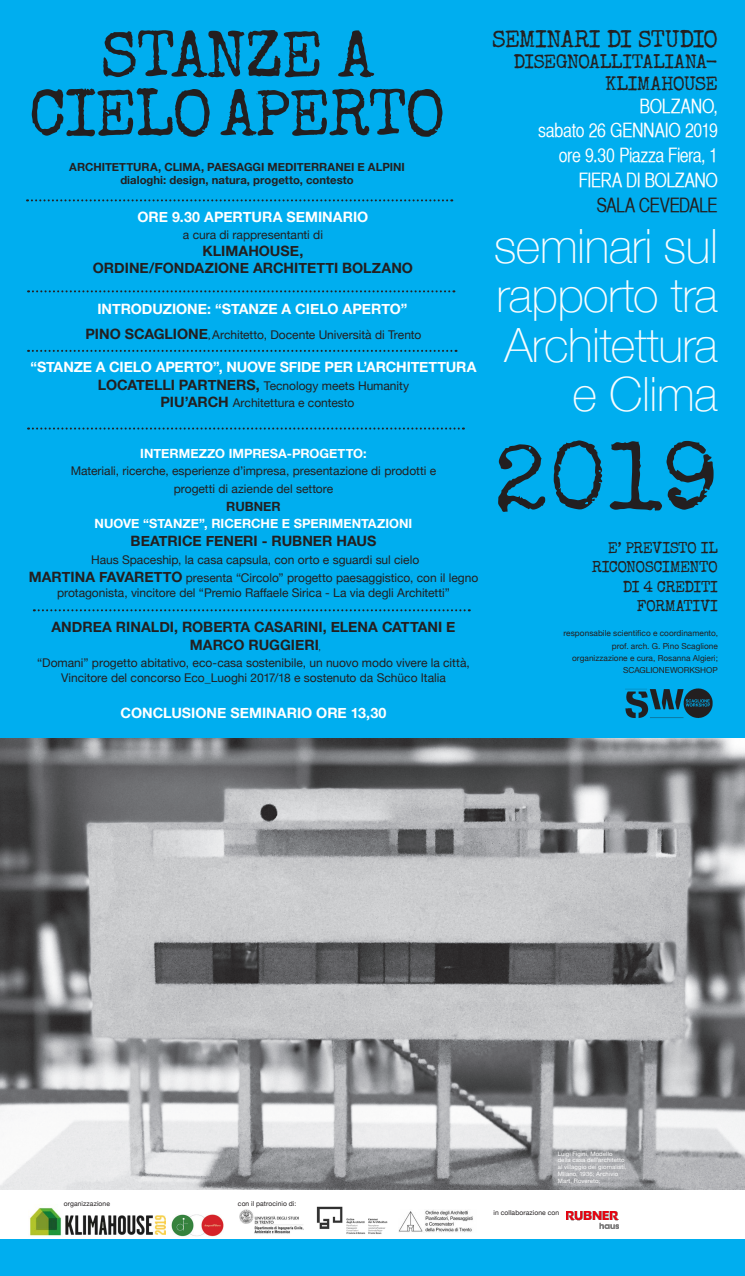
<style>
.page{position:relative;width:745px;height:1276px;background:#fff}
.page>*{position:absolute;margin:0;border:0;box-sizing:border-box;transform-origin:0 0}
.t1{font:95.93px "Special Elite";color:#231f20}
.t2{font:65.25px "Special Elite";letter-spacing:-.03em;color:#231f20}
.t3{font:100 47.25px/49.5px "Helvetica Neue";letter-spacing:-.01em;color:#fff;text-align:right}
.t4{font:24px "Special Elite";letter-spacing:-.04em;color:#231f20}
.t5{font:19.58px "Helvetica CY Plain";letter-spacing:-.035em;color:#fff}
.t6{font:19.58px "Helvetica CY Plain";letter-spacing:-.045em;color:#231f20}
.t7{font:19.5px "Special Elite";letter-spacing:-.03em;color:#231f20}
.t8{font:19.5px "Helvetica CY Plain";letter-spacing:-.02em;color:#fff}
.t9{font:15.75px "Special Elite";letter-spacing:-.025em;color:#231f20}
.t10{font:700 14.25px "Helvetica Neue";letter-spacing:-.005em;color:#fff}
.t11{font:700 14.25px "Helvetica Neue";color:#231f20}
.t12{font:700 12.75px "Helvetica Neue";color:#fff}
.t13{font:700 12.75px "Helvetica Neue";color:#231f20}
.t14{font:12px/15px "Helvetica Neue";letter-spacing:-.005em;color:#231f20;text-align:center}
.t15{font:700 11.25px "Helvetica Neue";letter-spacing:.005em;color:#231f20}
.t16{font:8.25px "Helvetica Neue";letter-spacing:.005em;color:#231f20}
.t17{font:6.75px "Helvetica Neue";letter-spacing:.01em;color:#231f20}
.t18{font:6px/6.8px "Helvetica Neue";letter-spacing:.015em;color:#fff}
.s1{font-size:19.5px}
.s2{font-weight:700;font-size:14.25px}
.s3{font-family:"Minion Pro";font-weight:700;font-size:9px}
.s4{font-family:"Helvetica";font-weight:400;font-size:9px}
</style>
<div class="page">
<div style="left:0;top:0;width:744px;height:744px;background:#00aeef"></div>
<img style="left:0;top:738px;width:744px;height:452px">
<svg style="left:28px;top:290px;width:426px;height:2px"></svg>
<svg style="left:27px;top:199px;width:425px;height:2px"></svg>
<img style="left:239px;top:1209px;width:64px;height:25px">
<svg style="left:28px;top:350px;width:428px;height:2px"></svg>
<svg style="left:28px;top:427px;width:435px;height:2px"></svg>
<div style="left:0;top:1239px;width:744px;height:37px;background:#00aeef"></div>
<svg style="left:34px;top:609px;width:435px;height:2px"></svg>
<img style="left:316px;top:1206px;width:72px;height:28px">
<img style="left:29px;top:1207px;width:33px;height:29px">
<img style="left:65px;top:1215px;width:100px;height:19px">
<img style="left:398px;top:1210px;width:75px;height:22px">
<img style="left:171px;top:1214px;width:52px;height:23px">
<img style="left:625px;top:688px;width:88px;height:30px">
<img style="left:566px;top:1211px;width:52px;height:17px">
<p class="t4" style="left:491px;top:24px;width:227px">SEMINARI DI STUDIO</p>
<p class="t7" style="left:513px;top:50px;width:206px">DISEGNOALLITALIANA-</p>
<p class="t7" style="left:604px;top:71px;width:114px">KLIMAHOUSE</p>
<p class="t2" style="left:100px;top:14px;width:275px">STANZE A</p>
<p class="t2" style="left:29px;top:72px;width:418px">CIELOAPERTO</p>
<p class="t8" style="left:639px;top:95px;width:80px">BOLZANO,</p>
<p class="t8" style="left:538px;top:119px;width:181px">sabato 26 GENNAIO 2019</p>
<p class="t5" style="left:558px;top:144px;width:161px"><span class="s1">ore 9.30 P</span>iazza Fiera, 1</p>
<p class="t5" style="left:578px;top:169px;width:141px">FIERA DI BOLZANO</p>
<p class="t6" style="left:596px;top:194px;width:123px">SALA CEVEDALE</p>
<p class="t15" style="left:69px;top:158px;width:337px">ARCHITETTURA, CLIMA, PAESAGGI MEDITERRANEI E ALPINI</p>
<p class="t15" style="left:120px;top:171px;width:234px">dialoghi: design, natura, progetto, contesto</p>
<p class="t10" style="left:137px;top:206px;width:232px">ORE 9.30 APERTURA SEMINARIO</p>
<p class="t14" style="left:183px;top:228px;width:141px">a cura di rappresentanti di</p>
<p class="t11" style="left:202px;top:240px;width:102px">KLIMAHOUSE,</p>
<p class="t11" style="left:93px;top:256px;width:321px">ORDINE/FONDAZIONE ARCHITETTI BOLZANO</p>
<p class="t10" style="left:97px;top:298px;width:311px">INTRODUZIONE: “STANZE A CIELO APERTO”</p>
<p class="t14" style="left:86px;top:328px;width:337px"><span class="s2">PINO SCAGLIONE</span><span class="s3">,</span> Architetto, Docente Università di Trento</p>
<p class="t10" style="left:30px;top:356px;width:447px">“STANZE A CIELO APERTO”, NUOVE SFIDE PER L’ARCHITETTURA</p>
<p class="t14" style="left:98px;top:378px;width:312px"><span class="s2">LOCATELLI PARTNERS,</span> Tecnology meets Humanity</p>
<p class="t14" style="left:160px;top:396px;width:195px"><span class="s2">PIU’ARCH</span> Architettura e contesto</p>
<h3 class="t3" style="left:493px;top:219px;width:226px">seminari sul rapporto tra<br>Architettura e Clima</h3>
<p class="t12" style="left:140px;top:443px;width:228px">INTERMEZZO IMPRESA-PROGETTO:</p>
<p class="t14" style="left:71px;top:464px;width:366px">Materiali, ricerche, esperienze d’impresa, presentazione di prodotti e</p>
<p class="t14" style="left:174px;top:482px;width:161px">progetti di aziende del settore</p>
<p class="t13" style="left:226px;top:496px;width:56px">RUBNER</p>
<p class="t12" style="left:95px;top:514px;width:319px">NUOVE “STANZE”, RICERCHE E SPERIMENTAZIONI</p>
<p class="t11" style="left:130px;top:530px;width:247px">BEATRICE FENERI - RUBNER HAUS</p>
<p class="t14" style="left:91px;top:553px;width:329px">Haus Spaceship, la casa capsula, con orto e sguardi sul cielo</p>
<p class="t14" style="left:29px;top:570px;width:451px"><span class="s2">MARTINA FAVARETTO</span> presenta “Circolo” progetto paesaggistico, con il legno protagonista, vincitore del “Premio Raffaele Sirica - La via degli Architetti”</p>
<p class="t11" style="left:51px;top:615px;width:405px">ANDREA RINALDI, ROBERTA CASARINI, ELENA CATTANI E</p>
<p class="t11" style="left:190px;top:633px;width:132px">MARCO RUGGIERI<span class="s4">,</span></p>
<p class="t14" style="left:37px;top:656px;width:434px">“Domani” progetto abitativo, eco-casa sostenibile, un nuovo modo vivere la città,<br>Vincitore del concorso Eco_Luoghi 2017/18 e sostenuto da Schüco Italia</p>
<p class="t10" style="left:120px;top:701px;width:267px">CONCLUSIONE SEMINARIO ORE 13,30</p>
<p class="t1" style="left:493px;top:417px;width:226px">2019</p>
<p class="t9" style="left:607px;top:538px;width:112px">E’ PREVISTO IL</p>
<p class="t9" style="left:591px;top:557px;width:127px">RICONOSCIMENTO</p>
<p class="t9" style="left:622px;top:577px;width:96px">DI 4 CREDITI</p>
<p class="t9" style="left:636px;top:596px;width:82px">FORMATIVI</p>
<p class="t16" style="left:563px;top:627px;width:156px">responsabile scientifico e coordinamento,</p>
<p class="t16" style="left:611px;top:639px;width:108px">prof. arch. G. Pino Scaglione</p>
<p class="t16" style="left:572px;top:652px;width:147px">organizzazione e cura, Rosanna Algieri;</p>
<p class="t16" style="left:623px;top:664px;width:96px">SCAGLIONEWORKSHOP</p>
<p class="t17" style="left:64px;top:1198px;width:48px">organizzazione</p>
<p class="t17" style="left:238px;top:1198px;width:60px">con il patrocinio di:</p>
<p class="t18" style="left:557px;top:1150px;width:70px">Luigi Figini, Modello della casa dell’architetto al villaggio dei giornalisti,<br>MIlano, 1936; Archivio<br>Mart, Rovereto;</p>
<p class="t17" style="left:493px;top:1208px;width:67px">in collaborazione con</p>
</div>
